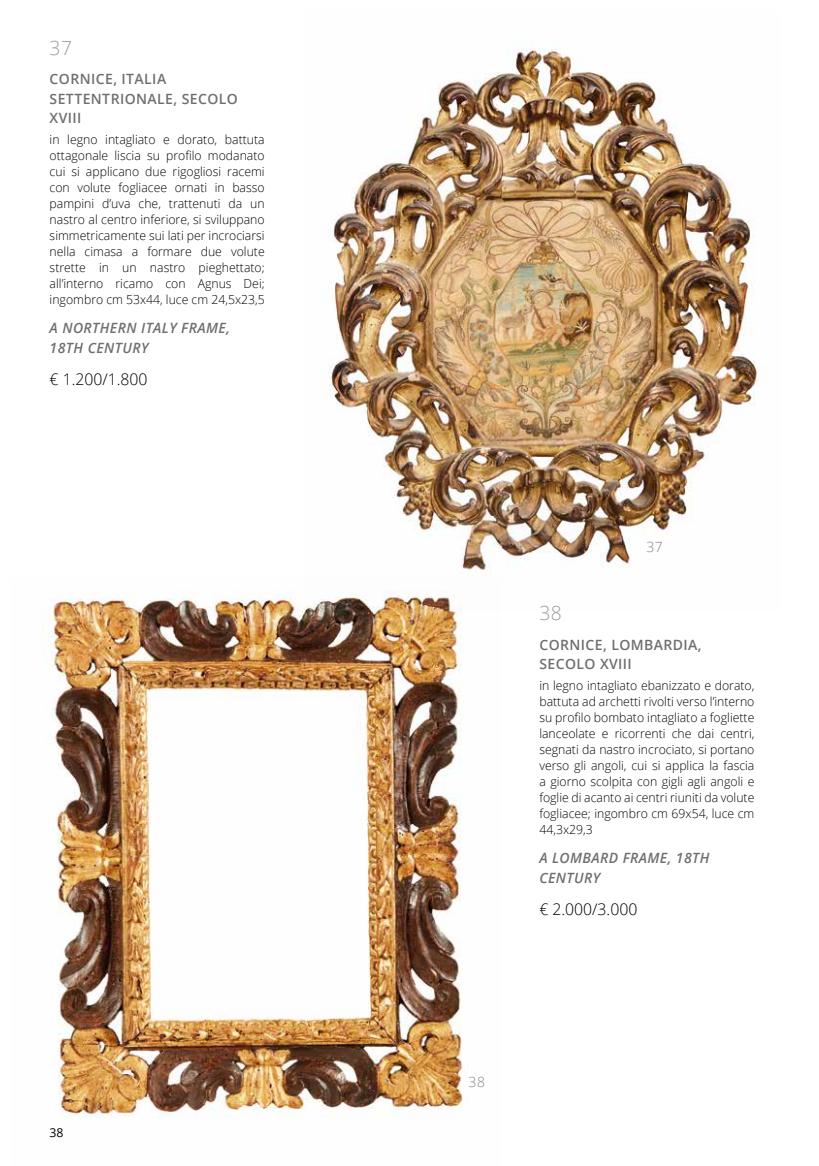
<style>
.page{position:relative;width:819px;height:1166px;background:#fff}
.page>*{position:absolute;margin:0;border:0;box-sizing:border-box;transform-origin:0 0}
.t1{font:300 19.43px "Open Sans";color:#9d9d9c}
.t2{font:300 15.92px "Open Sans";color:#000}
.t3{font:600 14.17px/19.4px "Open Sans";letter-spacing:.03em;color:#706f6f}
.t4{font:italic 600 14.17px/19.4px "Open Sans";letter-spacing:.03em;color:#706f6f}
.t5{font:300 14px "Open Sans";color:#878787}
.t6{font:300 12.42px/15.9px "Open Sans";color:#000;text-align:justify}
.t7{font:12.25px "Open Sans";color:#000}
</style>
<div class="page">
<img style="left:329px;top:41px;width:430px;height:535px">
<img style="left:42px;top:590px;width:425px;height:528px">
<h1 class="t1" style="left:50px;top:34px;width:24px">37</h1>
<p class="t3" style="left:50px;top:69px;width:190px">CORNICE, ITALIA<br>SETTENTRIONALE, SECOLO<br>XVIII</p>
<p class="t6" style="left:50px;top:131px;width:216px">in legno intagliato e dorato, battuta ottagonale liscia su profilo modanato cui si applicano due rigogliosi racemi con volute fogliacee ornati in basso pampini d’uva che, trattenuti da un nastro al centro inferiore, si sviluppano simmetricamente sui lati per incrociarsi nella cimasa a formare due volute strette in un nastro pieghettato; all’interno ricamo con Agnus Dei; ingombro cm 53x44, luce cm 24,5x23,5</p>
<p class="t4" style="left:50px;top:318px;width:182px">A NORTHERN ITALY FRAME,<br>18TH CENTURY</p>
<p class="t2" style="left:50px;top:368px;width:99px">€ 1.200/1.800</p>
<p class="t7" style="left:50px;top:1124px;width:16px">38</p>
<p class="t5" style="left:646px;top:537px;width:18px">37</p>
<h1 class="t1" style="left:539px;top:600px;width:24px">38</h1>
<p class="t3" style="left:539px;top:635px;width:164px">CORNICE, LOMBARDIA,<br>SECOLO XVIII</p>
<p class="t6" style="left:539px;top:677px;width:216px">in legno intagliato ebanizzato e dorato, battuta ad archetti rivolti verso l’interno su profilo bombato intagliato a fogliette lanceolate e ricorrenti che dai centri, segnati da nastro incrociato, si portano verso gli angoli, cui si applica la fascia a giorno scolpita con gigli agli angoli e foglie di acanto ai centri riuniti da volute fogliacee; ingombro cm 69x54, luce cm 44,3x29,3</p>
<p class="t4" style="left:539px;top:848px;width:171px">A LOMBARD FRAME, 18TH<br>CENTURY</p>
<p class="t2" style="left:539px;top:898px;width:99px">€ 2.000/3.000</p>
<p class="t5" style="left:468px;top:1073px;width:18px">38</p>
</div>
